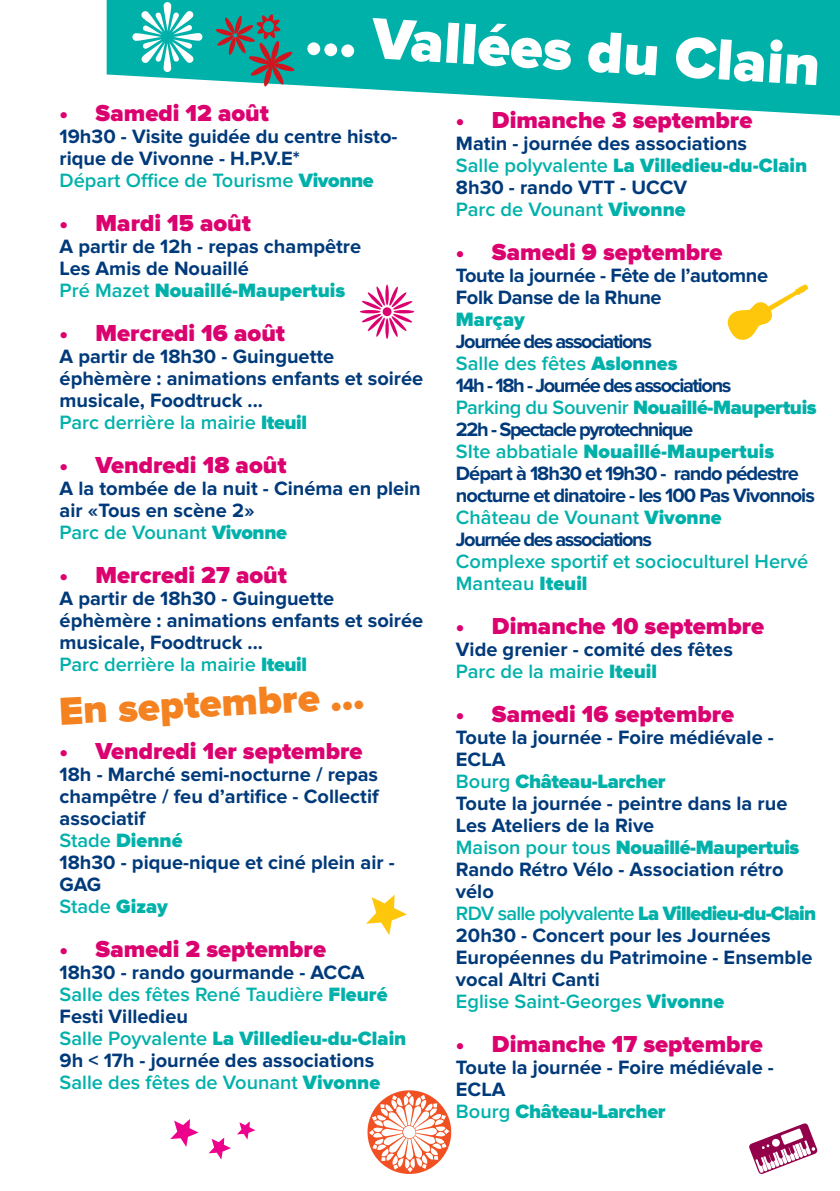
<style>
.page{position:relative;width:840px;height:1191px;background:#fff}
.page>*{position:absolute;margin:0;border:0;box-sizing:border-box;transform-origin:0 0}
.t1{font:900 60px "Proxima Nova";color:#fff}
.t2{font:900 40.4px "Proxima Nova";color:#f58220}
.t3{font:900 24px "Proxima Nova";color:#db026f}
.t4{font:700 20px/22px "Proxima Nova";color:#013a7a}
.t5{font:600 20px/22px "Proxima Nova";color:#00b1aa}
.t6{font:900 20px "Proxima Nova";letter-spacing:-.01em;color:#00b1aa}
.t7{font:700 20px "Proxima Nova";letter-spacing:-.07em;color:#013a7a}
.t8{font:700 20px "Proxima Nova";letter-spacing:-.05em;color:#013a7a}
.t9{font:700 20px "Proxima Nova";letter-spacing:-.02em;color:#013a7a}
.t10{font:900 20px "Proxima Nova";letter-spacing:-.04em;color:#00b1aa}
.s1{font-weight:600}
.s2{font-weight:900}
</style>
<div class="page">
<svg style="left:749px;top:1123px;width:68px;height:51px"></svg>
<svg style="left:107px;top:0;width:732px;height:116px;fill:#00b1aa"></svg>
<svg style="left:132px;top:2px;width:70px;height:70px"></svg>
<svg style="left:215px;top:14px;width:79px;height:73px;background:#448c89"></svg>
<svg style="left:727px;top:284px;width:81px;height:56px"></svg>
<svg style="left:367px;top:1090px;width:85px;height:84px"></svg>
<hr style="left:385px;top:284px;width:3px;height:21px;background:#db026f;border-radius:50%">
<hr style="left:385px;top:318px;width:3px;height:21px;background:#db026f;border-radius:50%">
<hr style="left:359px;top:310px;width:21px;height:3px;background:#db026f;border-radius:50%">
<hr style="left:393px;top:310px;width:21px;height:3px;background:#db026f;border-radius:50%">
<svg style="left:361px;top:286px;width:51px;height:51px"></svg>
<div style="left:382px;top:307px;width:9px;height:9px;background:#db026f;border-radius:50%"></div>
<svg style="left:366px;top:894px;width:41px;height:41px"></svg>
<svg style="left:170px;top:1119px;width:28px;height:28px"></svg>
<svg style="left:208px;top:1137px;width:23px;height:22px"></svg>
<svg style="left:237px;top:1121px;width:18px;height:18px"></svg>
<p class="t1" style="left:308px;top:5px;width:516px;rotate:4deg">... Vallées du Clain</p>
<p class="t3" style="left:455px;top:109px;width:298px">• Dimanche 3 septembre</p>
<p class="t4" style="left:455px;top:133px;width:292px">Matin - journée des associations</p>
<p class="t6" style="left:455px;top:156px;width:352px"><span class="s1">Salle polyvalente</span> La Villedieu-du-Clain</p>
<p class="t4" style="left:455px;top:177px;width:232px">8h30 - rando VTT - UCCV</p>
<p class="t5" style="left:455px;top:199px;width:231px">Parc de Vounant <span class="s2">Vivonne</span></p>
<p class="t3" style="left:455px;top:241px;width:268px">• Samedi 9 septembre</p>
<p class="t9" style="left:455px;top:264px;width:313px">Toute la journée - Fête de l’automne</p>
<p class="t9" style="left:455px;top:286px;width:207px">Folk Danse de la Rhune</p>
<p class="t6" style="left:455px;top:310px;width:70px">Marçay</p>
<p class="t7" style="left:455px;top:330px;width:197px">Journée des associations</p>
<p class="t5" style="left:455px;top:353px;width:223px">Salle des fêtes <span class="s2">Aslonnes</span></p>
<p class="t7" style="left:455px;top:374px;width:277px">14h - 18h - Journée des associations</p>
<p class="t6" style="left:455px;top:398px;width:362px"><span class="s1">Parking du Souvenir</span> Nouaillé-Maupertuis</p>
<p class="t7" style="left:455px;top:418px;width:239px">22h - Spectacle pyrotechnique</p>
<p class="t6" style="left:455px;top:442px;width:319px"><span class="s1">SIte abbatiale</span> Nouaillé-Maupertuis</p>
<p class="t8" style="left:455px;top:462px;width:344px">Départ à 18h30 et 19h30 - rando pédestre</p>
<p class="t8" style="left:455px;top:484px;width:360px">nocturne et dinatoire - les 100 Pas Vivonnois</p>
<p class="t5" style="left:455px;top:507px;width:267px">Château de Vounant <span class="s2">Vivonne</span></p>
<p class="t7" style="left:455px;top:528px;width:197px">Journée des associations</p>
<p class="t5" style="left:455px;top:551px;width:354px">Complexe sportif et socioculturel Hervé<br>Manteau <span class="s2">Iteuil</span></p>
<p class="t3" style="left:455px;top:615px;width:309px">• Dimanche 10 septembre</p>
<p class="t4" style="left:455px;top:639px;width:278px">Vide grenier - comité des fêtes</p>
<p class="t5" style="left:455px;top:661px;width:202px">Parc de la mairie <span class="s2">Iteuil</span></p>
<p class="t3" style="left:455px;top:703px;width:280px">• Samedi 16 septembre</p>
<p class="t4" style="left:455px;top:727px;width:319px">Toute la journée - Foire médiévale -<br>ECLA</p>
<p class="t6" style="left:455px;top:772px;width:211px"><span class="s1">Bourg</span> Château-Larcher</p>
<p class="t4" style="left:455px;top:793px;width:333px">Toute la journée - peintre dans la rue</p>
<p class="t4" style="left:455px;top:815px;width:200px">Les Ateliers de la Rive</p>
<p class="t6" style="left:455px;top:838px;width:345px"><span class="s1">Maison pour tous</span> Nouaillé-Maupertuis</p>
<p class="t4" style="left:455px;top:859px;width:329px">Rando Rétro Vélo - Association rétro vélo</p>
<p class="t10" style="left:455px;top:904px;width:361px"><span class="s1">RDV salle polyvalente</span> La Villedieu-du-Clain</p>
<p class="t4" style="left:455px;top:925px;width:358px">20h30 - Concert pour les Journées<br>Européennes du Patrimoine - Ensemble vocal Altri Canti</p>
<p class="t5" style="left:455px;top:991px;width:270px">Eglise Saint-Georges <span class="s2">Vivonne</span></p>
<p class="t3" style="left:455px;top:1033px;width:308px">• Dimanche 17 septembre</p>
<p class="t4" style="left:455px;top:1057px;width:319px">Toute la journée - Foire médiévale -<br>ECLA</p>
<p class="t6" style="left:455px;top:1102px;width:211px"><span class="s1">Bourg</span> Château-Larcher</p>
<p class="t3" style="left:60px;top:102px;width:211px">• Samedi 12 août</p>
<p class="t4" style="left:60px;top:126px;width:339px">19h30 - Visite guidée du centre histo&shy;rique de Vivonne - H.P.V.E*</p>
<p class="t5" style="left:60px;top:170px;width:315px">Départ Office de Tourisme <span class="s2">Vivonne</span></p>
<p class="t3" style="left:60px;top:212px;width:193px">• Mardi 15 août</p>
<p class="t4" style="left:60px;top:236px;width:303px">A partir de 12h - repas champêtre</p>
<p class="t4" style="left:60px;top:258px;width:191px">Les Amis de Nouaillé</p>
<p class="t6" style="left:60px;top:281px;width:287px"><span class="s1">Pré Mazet</span> Nouaillé-Maupertuis</p>
<p class="t3" style="left:60px;top:322px;width:227px">• Mercredi 16 août</p>
<p class="t4" style="left:60px;top:346px;width:365px">A partir de 18h30 - Guinguette éphèmère : animations enfants et soirée musicale, Foodtruck ...</p>
<p class="t5" style="left:60px;top:412px;width:249px">Parc derrière la mairie <span class="s2">Iteuil</span></p>
<p class="t3" style="left:60px;top:454px;width:228px">• Vendredi 18 août</p>
<p class="t4" style="left:60px;top:478px;width:362px">A la tombée de la nuit - Cinéma en plein air «Tous en scène 2»</p>
<p class="t5" style="left:60px;top:522px;width:229px">Parc de Vounant <span class="s2">Vivonne</span></p>
<p class="t3" style="left:60px;top:564px;width:229px">• Mercredi 27 août</p>
<p class="t4" style="left:60px;top:588px;width:365px">A partir de 18h30 - Guinguette éphèmère : animations enfants et soirée musicale, Foodtruck ...</p>
<p class="t5" style="left:60px;top:654px;width:249px">Parc derrière la mairie <span class="s2">Iteuil</span></p>
<p class="t2" style="left:58px;top:693px;width:307px;rotate:-3deg">En septembre ...</p>
<p class="t3" style="left:60px;top:740px;width:304px">• Vendredi 1er septembre</p>
<p class="t4" style="left:60px;top:764px;width:320px;text-align:justify">18h - Marché semi-nocturne / repas champêtre / feu d’artifice - Collectif associatif</p>
<p class="t6" style="left:60px;top:831px;width:124px"><span class="s1">Stade</span> Dienné</p>
<p class="t4" style="left:60px;top:852px;width:336px">18h30 - pique-nique et ciné plein air -<br>GAG</p>
<p class="t5" style="left:60px;top:896px;width:110px">Stade <span class="s2">Gizay</span></p>
<p class="t3" style="left:60px;top:938px;width:268px">• Samedi 2 septembre</p>
<p class="t4" style="left:60px;top:962px;width:306px">18h30 - rando gourmande - ACCA</p>
<p class="t5" style="left:60px;top:984px;width:329px">Salle des fêtes René Taudière <span class="s2">Fleuré</span></p>
<p class="t4" style="left:60px;top:1006px;width:130px">Festi Villedieu</p>
<p class="t6" style="left:60px;top:1029px;width:348px"><span class="s1">Salle Poyvalente</span> La Villedieu-du-Clain</p>
<p class="t4" style="left:60px;top:1050px;width:316px">9h &lt; 17h - journée des associations</p>
<p class="t5" style="left:60px;top:1072px;width:322px">Salle des fêtes de Vounant <span class="s2">Vivonne</span></p>
</div>
